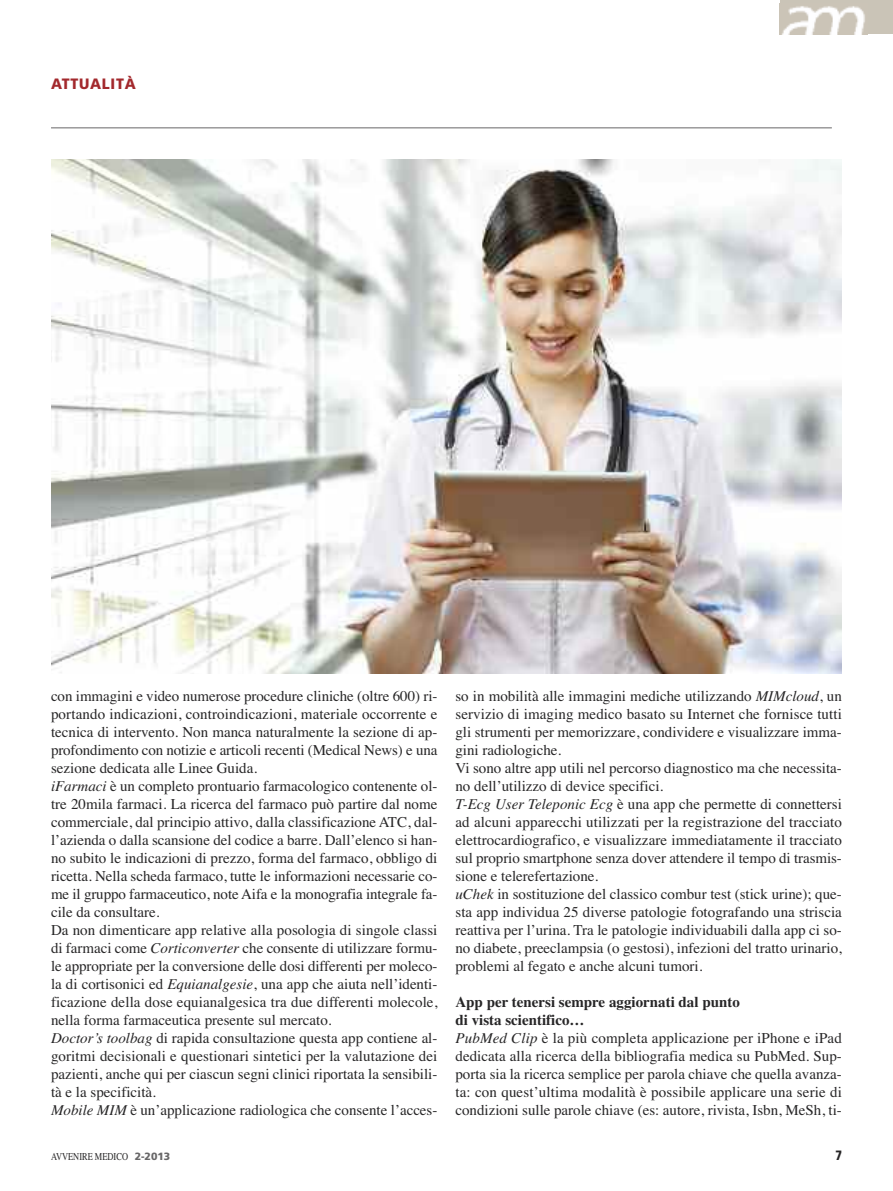
<style>
.page{position:relative;width:893px;height:1191px;background:#fff}
.page>*{position:absolute;margin:0;border:0;box-sizing:border-box;transform-origin:0 0}
.t1{font:15px/18px "Times";color:#272627}
.t2{font:900 15px "Frutiger";letter-spacing:.05em;color:#a3292d;scale:.95 1}
.t3{font:900 13.5px "Frutiger";color:#272627;scale:.8 1}
.t4{font:10.5px "Times";color:#272627;scale:.8 1}
.s1{font-style:italic}
.s2{font-weight:700}
.s3{font-family:"Frutiger";font-weight:900;color:#686768}
</style>
<div class="page">
<div style="left:780px;top:0;width:113px;height:34px;background:#cac4b7"></div>
<img style="left:782px;top:6px;width:83px;height:28px">
<hr style="left:51px;top:127px;width:781px;height:1px;background:#686768">
<img style="left:51px;top:160px;width:791px;height:514px">
<p class="t2" style="left:51px;top:77px;width:91px">ATTUALITÀ</p>
<p class="t1" style="left:51px;top:686px;width:388px">con immagini e video numerose procedure cliniche (oltre 600) ri&shy;portando indicazioni, controindicazioni, materiale occorrente e tecnica di intervento. Non manca naturalmente la sezione di ap&shy;profondimento con notizie e articoli recenti (Medical News) e una sezione dedicata alle Linee Guida.<br><span class="s1">iFarmaci</span> è un completo prontuario farmacologico contenente ol&shy;tre 20mila farmaci. La ricerca del farmaco può partire dal nome commerciale, dal principio attivo, dalla classificazione ATC, dal&shy;l’azienda o dalla scansione del codice a barre. Dall’elenco si han&shy;no subito le indicazioni di prezzo, forma del farmaco, obbligo di ricetta. Nella scheda farmaco, tutte le informazioni necessarie co&shy;me il gruppo farmaceutico, note Aifa e la monografia integrale fa&shy;cile da consultare.<br>Da non dimenticare app relative alla posologia di singole classi di farmaci come <span class="s1">Corticonverter</span> che consente di utilizzare formu&shy;le appropriate per la conversione delle dosi differenti per moleco&shy;la di cortisonici ed <span class="s1">Equianalgesie</span>, una app che aiuta nell’identi&shy;ficazione della dose equianalgesica tra due differenti molecole, nella forma farmaceutica presente sul mercato.<br><span class="s1">Doctor’s toolbag</span> di rapida consultazione questa app contiene al&shy;goritmi decisionali e questionari sintetici per la valutazione dei pazienti, anche qui per ciascun segni clinici riportata la sensibili&shy;tà e la specificità.<br><span class="s1">Mobile MIM</span> è un’applicazione radiologica che consente l’acces-</p>
<p class="t1" style="left:455px;top:686px;width:388px">so in mobilità alle immagini mediche utilizzando <span class="s1">MIMcloud</span>, un servizio di imaging medico basato su Internet che fornisce tutti gli strumenti per memorizzare, condividere e visualizzare imma&shy;gini radiologiche.<br>Vi sono altre app utili nel percorso diagnostico ma che necessita&shy;no dell’utilizzo di device specifici.<br><span class="s1">T-Ecg User Teleponic Ecg</span> è una app che permette di connettersi ad alcuni apparecchi utilizzati per la registrazione del tracciato elettrocardiografico, e visualizzare immediatamente il tracciato sul proprio smartphone senza dover attendere il tempo di trasmis&shy;sione e telerefertazione.<br><span class="s1">uChek</span> in sostituzione del classico combur test (stick urine); que&shy;sta app individua 25 diverse patologie fotografando una striscia reattiva per l’urina. Tra le patologie individuabili dalla app ci so&shy;no diabete, preeclampsia (o gestosi), infezioni del tratto urinario, problemi al fegato e anche alcuni tumori.</p>
<p class="t1" style="left:455px;top:992px;width:388px"><span class="s2">App per tenersi sempre aggiornati dal punto<br>di vista scientifico…<br></span><span class="s1">PubMed Clip</span> è la più completa applicazione per iPhone e iPad dedicata alla ricerca della bibliografia medica su PubMed. Sup&shy;porta sia la ricerca semplice per parola chiave che quella avanza&shy;ta: con quest’ultima modalità è possibile applicare una serie di condizioni sulle parole chiave (es: autore, rivista, Isbn, MeSh, ti-</p>
<p class="t4" style="left:51px;top:1150px;width:151px">AVVENIRE MEDICO <span class="s3">2-2013</span></p>
<p class="t3" style="left:835px;top:1150px;width:10px">7</p>
</div>
